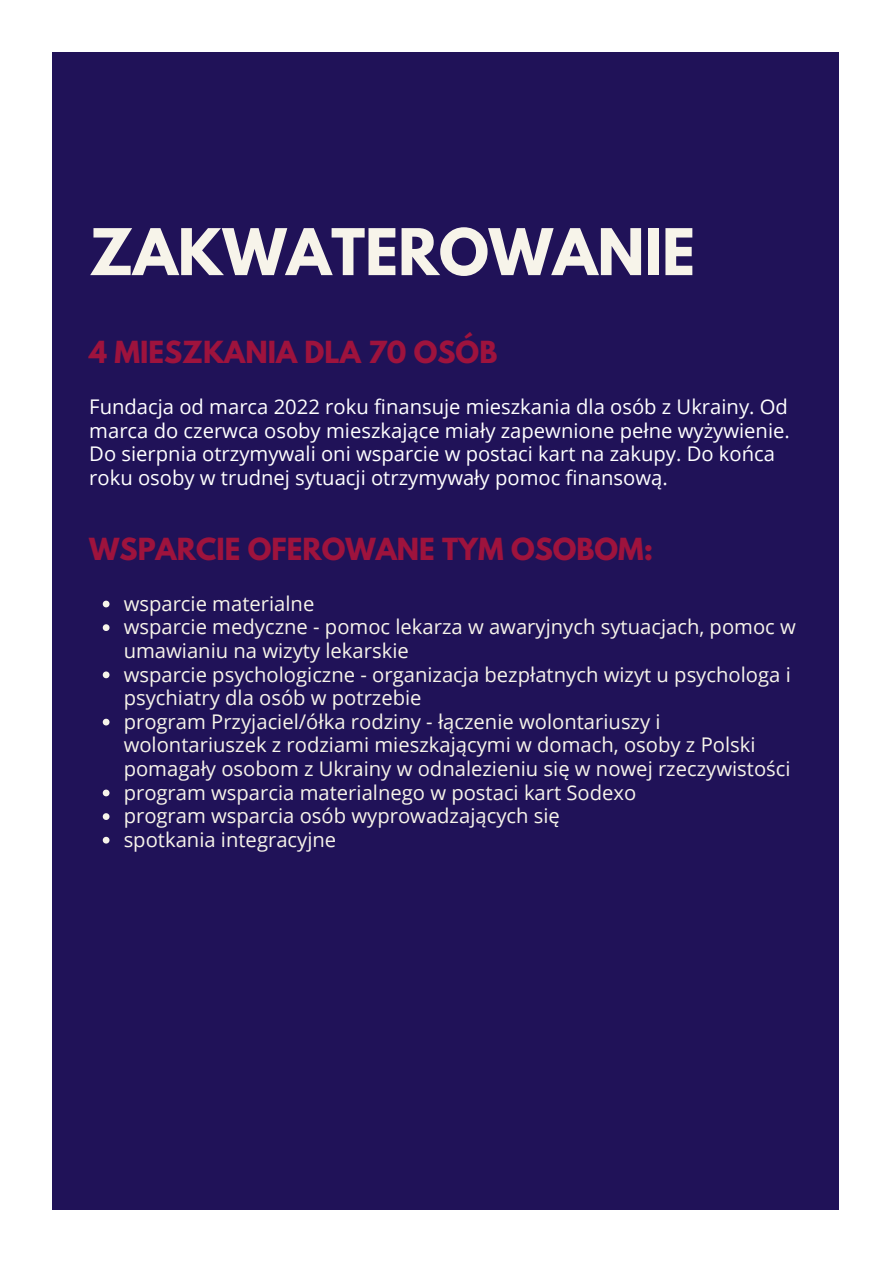
<style>
.page{position:relative;width:893px;height:1264px;background:#fff}
.page>*{position:absolute;margin:0;border:0;box-sizing:border-box;transform-origin:0 0}
.t1{font:700 57px "League Spartan";color:#f7f4ea}
.t2{font:700 27px "League Spartan";color:#9e133d}
.t3{font:20.25px/23.5px "Open Sans";color:#f7f4ea}
.t4{font:20.25px/23.5px "Open Sans";color:#fff}
</style>
<div class="page">
<div style="left:52px;top:52px;width:787px;height:1157px;background:#201258"></div>
<svg style="left:103px;top:600px;width:6px;height:7px"></svg>
<svg style="left:103px;top:624px;width:6px;height:7px"></svg>
<svg style="left:103px;top:671px;width:6px;height:7px"></svg>
<svg style="left:103px;top:718px;width:6px;height:7px"></svg>
<svg style="left:103px;top:789px;width:6px;height:7px"></svg>
<svg style="left:103px;top:813px;width:6px;height:7px"></svg>
<svg style="left:103px;top:836px;width:6px;height:7px"></svg>
<h1 class="t1" style="left:89px;top:224px;width:607px">ZAKWATEROWANIE</h1>
<h2 class="t2" style="left:89px;top:339px;width:409px">4 MIESZKANIA DLA 70 OSÓB</h2>
<p class="t4" style="left:89px;top:394px;width:702px">Fundacja od marca 2022 roku finansuje mieszkania dla osób z Ukrainy. Od marca do czerwca osoby mieszkające miały zapewnione pełne wyżywienie.<br>Do sierpnia otrzymywali oni wsparcie w postaci kart na zakupy. Do końca roku osoby w trudnej sytuacji otrzymywały pomoc finansową.</p>
<h2 class="t2" style="left:89px;top:536px;width:565px">WSPARCIE OFEROWANE TYM OSOBOM:</h2>
<p class="t3" style="left:124px;top:591px;width:673px">wsparcie materialne<br>wsparcie medyczne - pomoc lekarza w awaryjnych sytuacjach, pomoc w umawianiu na wizyty lekarskie<br>wsparcie psychologiczne - organizacja bezpłatnych wizyt u psychologa i psychiatry dla osób w potrzebie<br>program Przyjaciel/ółka rodziny - łączenie wolontariuszy i wolontariuszek z rodziami mieszkającymi w domach, osoby z Polski pomagały osobom z Ukrainy w odnalezieniu się w nowej rzeczywistości program wsparcia materialnego w postaci kart Sodexo<br>program wsparcia osób wyprowadzających się<br>spotkania integracyjne</p>
</div>
